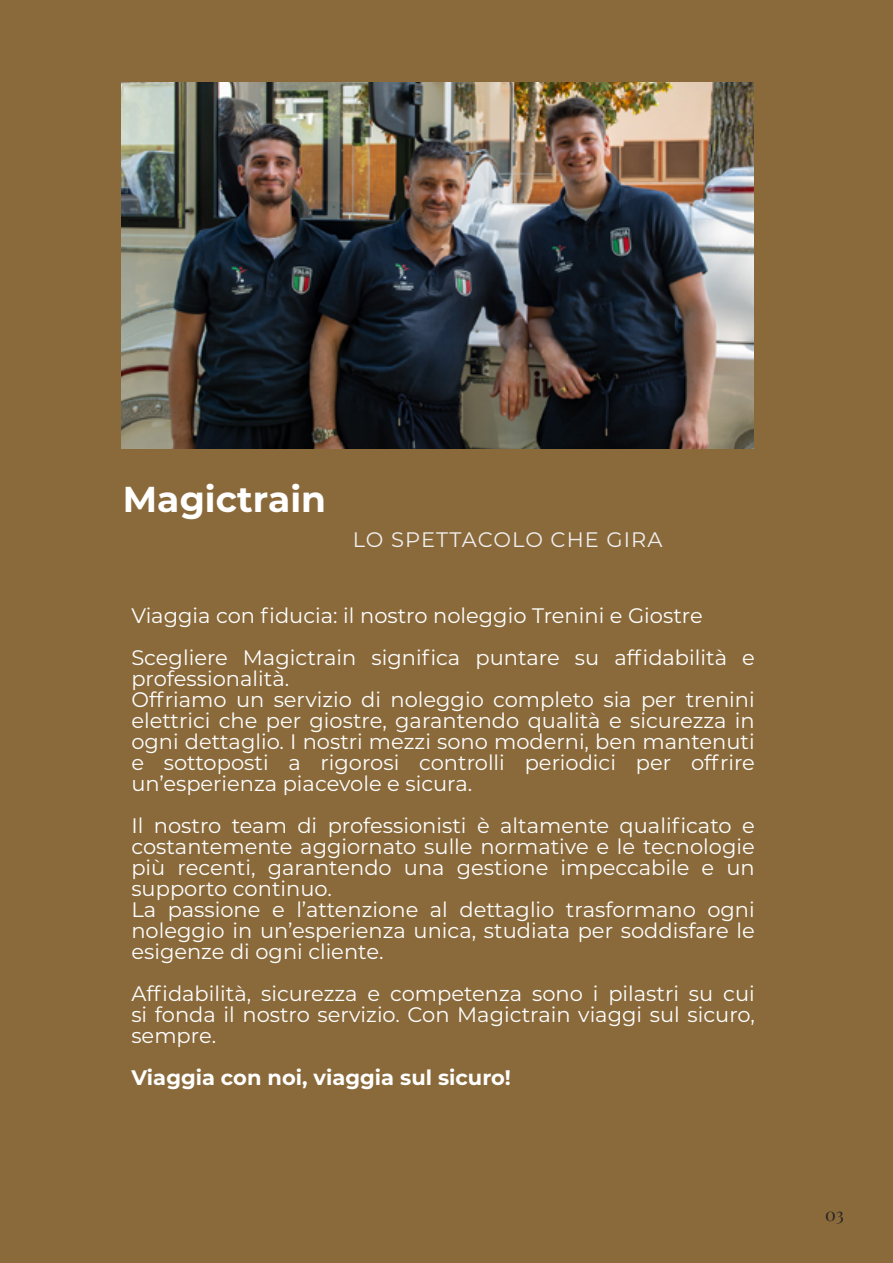
<style>
.page{position:relative;width:893px;height:1263px;background:#8a6a3b}
.page>*{position:absolute;margin:0;border:0;box-sizing:border-box;transform-origin:0 0}
.t1{font:700 36px "Montserrat";color:#fff}
.t2{font:21px/21px "Montserrat";color:#fff}
.t3{font:700 21px "Montserrat";color:#fff}
.t4{font:21px "Montserrat";letter-spacing:.05em;color:#f0f0f0}
.t5{font:18px "Playfair Display";color:#242323}
</style>
<div class="page">
<img style="left:121px;top:83px;width:633px;height:366px">
<h1 class="t1" style="left:123px;top:473px;width:205px">Magictrain</h1>
<p class="t4" style="left:353px;top:525px;width:311px">LO SPETTACOLO CHE GIRA</p>
<p class="t2" style="left:131px;top:594px;width:625px;line-height:42px">Viaggia con fiducia: il nostro noleggio Trenini e Giostre<br>Scegliere Magictrain significa puntare su affidabilità e</p>
<p class="t2" style="left:131px;top:667px;width:625px">professionalità.<br>Offriamo un servizio di noleggio completo sia per trenini elettrici che per giostre, garantendo qualità e sicurezza in ogni dettaglio. I nostri mezzi sono moderni, ben mantenuti e sottoposti a rigorosi controlli periodici per offrire un’esperienza piacevole e sicura.</p>
<p class="t2" style="left:131px;top:814px;width:625px">Il nostro team di professionisti è altamente qualificato e costantemente aggiornato sulle normative e le tecnologie più recenti, garantendo una gestione impeccabile e un supporto continuo.<br>La passione e l’attenzione al dettaglio trasformano ogni noleggio in un’esperienza unica, studiata per soddisfare le esigenze di ogni cliente.</p>
<p class="t2" style="left:131px;top:982px;width:625px;text-align:justify">Affidabilità, sicurezza e competenza sono i pilastri su cui si fonda il nostro servizio. Con Magictrain viaggi sul sicuro, sempre.</p>
<p class="t3" style="left:131px;top:1062px;width:381px">Viaggia con noi, viaggia sul sicuro!</p>
<p class="t5" style="left:825px;top:1200px;width:20px">03</p>
</div>
